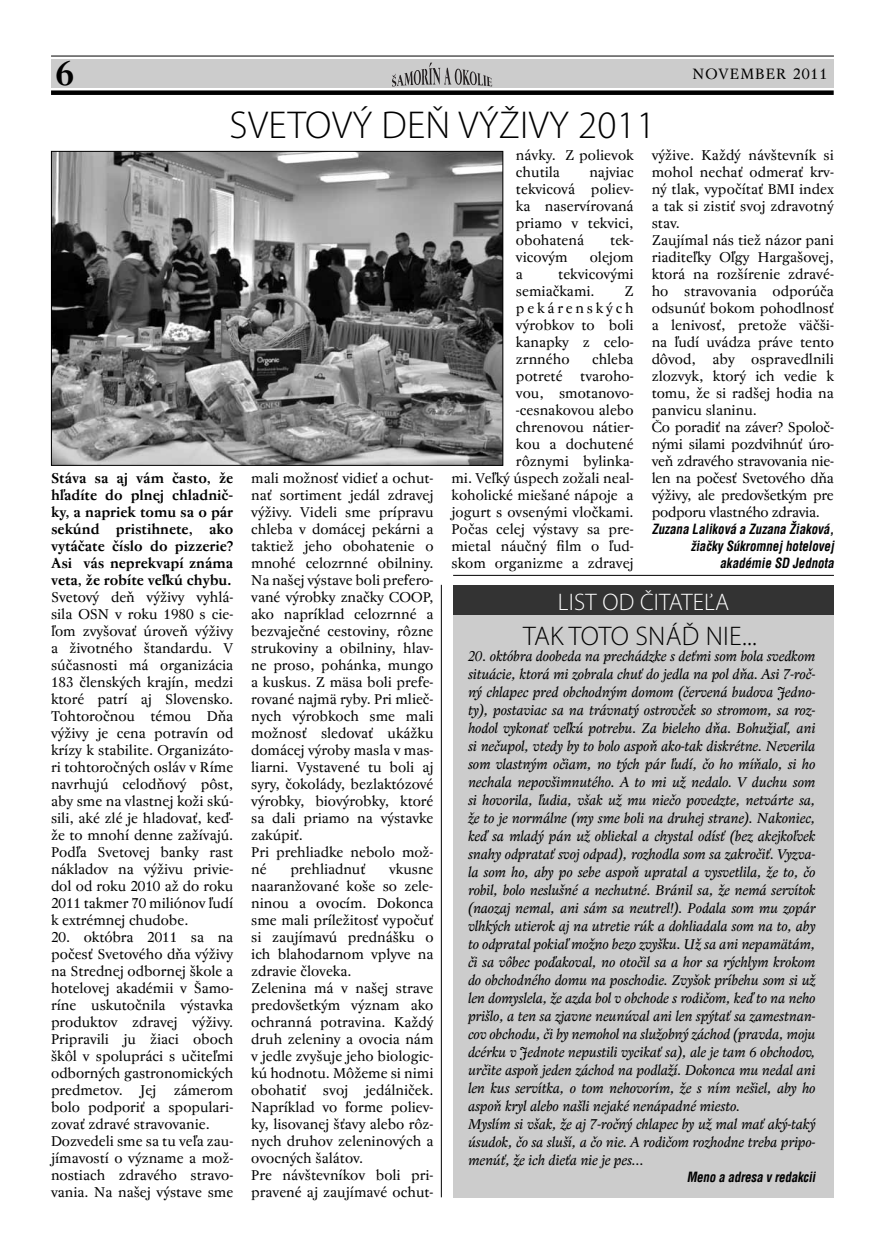
<style>
.page{position:relative;width:885px;height:1259px;background:#fff}
.page>*{position:absolute;margin:0;border:0;box-sizing:border-box;transform-origin:0 0}
.t1{font:300 39px "Myriad Pro";letter-spacing:.01em;color:#000}
.t2{font:700 34.5px "Regent Pro";color:#000}
.t3{font:300 27px "Myriad Pro";letter-spacing:.01em;color:#000}
.t4{font:300 24px "Myriad Pro";letter-spacing:.01em;color:#fff}
.t5{font:15px "Regent Pro";letter-spacing:.07em;color:#000}
.t6{font:14.25px/17px "Regent Pro";letter-spacing:-.005em;color:#000}
.t7{font:italic 14.25px/18px "Regent Pro";letter-spacing:-.01em;color:#000}
.t8{font:700 14.25px/17px "Regent Pro";letter-spacing:-.005em;color:#000;text-align:justify}
.t9{font:italic 700 13.5px/17px "Switzerland Condensed";color:#000;text-align:right;scale:.95 1}
</style>
<div class="page">
<div style="left:51px;top:59px;width:782px;height:28px;background:#ccc"></div>
<hr style="left:51px;top:56px;width:782px;height:1px;background:#000">
<div style="left:51px;top:90px;width:782px;height:5px;background:#000"></div>
<div style="left:453px;top:585px;width:380px;height:612px;background:#ccc"></div>
<div style="left:453px;top:585px;width:380px;height:29px;background:#333"></div>
<svg style="left:392px;top:63px;width:100px;height:24px"></svg>
<img style="left:53px;top:153px;width:448px;height:311px">
<div style="left:51px;top:151px;width:452px;height:315px;border:1px solid #000"></div>
<hr style="left:453px;top:575px;width:380px;height:1px;background:#000">
<hr style="left:441px;top:585px;width:1px;height:612px;background:#000">
<h2 class="t2" style="left:55px;top:60px;width:20px">6</h2>
<p class="t5" style="left:692px;top:67px;width:136px">NOVEMBER 2011</p>
<h1 class="t1" style="left:229px;top:101px;width:427px">SVETOVÝ DEŇ VÝŽIVY 2011</h1>
<p class="t8" style="left:51px;top:471px;width:184px">Stáva sa aj vám často, že hľadíte do plnej chladnič&shy;ky, a napriek tomu sa o pár sekúnd pristihnete, ako vytáčate číslo do pizzerie?<br>Asi vás neprekvapí známa veta, že robíte veľkú chybu.</p>
<p class="t6" style="left:51px;top:589px;width:184px;text-align:justify">Svetový deň výživy vyhlá&shy;sila OSN v roku 1980 s cie&shy;ľom zvyšovať úroveň výživy a životného štandardu. V súčasnosti má organizácia 183 členských krajín, medzi ktoré patrí aj Slovensko.<br>Tohtoročnou témou Dňa výživy je cena potravín od krízy k stabilite. Organizáto&shy;ri tohtoročných osláv v Ríme navrhujú celodňový pôst, aby sme na vlastnej koži skú&shy;sili, aké zlé je hladovať, keď&shy;že to mnohí denne zažívajú.<br>Podľa Svetovej banky rast nákladov na výživu privie&shy;dol od roku 2010 až do roku 2011 takmer 70 miliónov ľudí k extrémnej chudobe.</p>
<p class="t6" style="left:51px;top:930px;width:184px">20. októbra 2011 sa na počesť Svetového dňa výživy na Strednej odbornej škole a hotelovej akadémii v Šamo&shy;ríne uskutočnila výstavka produktov zdravej výživy.<br>Pripravili ju žiaci oboch škôl v spolupráci s učiteľmi odborných gastronomických predmetov. Jej zámerom bolo podporiť a spopulari&shy;zovať zdravé stravovanie.<br>Dozvedeli sme sa tu veľa zau&shy;jímavostí o význame a mož&shy;nostiach zdravého stravo&shy;vania. Na našej výstave sme</p>
<p class="t6" style="left:251px;top:470px;width:184px">mali možnosť vidieť a ochut&shy;nať sortiment jedál zdravej výživy. Videli sme prípravu chleba v domácej pekárni a taktiež jeho obohatenie o mnohé celozrnné obilniny.<br>Na našej výstave boli prefero&shy;vané výrobky značky COOP, ako napríklad celozrnné a bezvaječné cestoviny, rôzne strukoviny a obilniny, hlav&shy;ne proso, pohánka, mungo a kuskus. Z mäsa boli prefe&shy;rované najmä ryby. Pri mlieč&shy;nych výrobkoch sme mali možnosť sledovať ukážku domácej výroby masla v mas&shy;liarni. Vystavené tu boli aj syry, čokolády, bezlaktózové výrobky, biovýrobky, ktoré sa dali priamo na výstavke zakúpiť.<br>Pri prehliadke nebolo mož&shy;né</p>
<p class="t6" style="left:251px;top:862px;width:184px;text-indent:138px">vkusne na aranžované koše so zele&shy;ninou a ovocím. Dokonca sme mali príležitosť vypočuť si zaujímavú prednášku o ich blahodarnom vplyve na zdravie človeka.<br>Zelenina má v našej strave predovšetkým význam ako ochranná potravina. Každý druh zeleniny a ovocia nám v jedle zvyšuje jeho biologic&shy;kú hodnotu. Môžeme si nimi obohatiť svoj jedálniček.<br>Napríklad vo forme poliev&shy;ky, lisovanej šťavy alebo rôz&shy;nych druhov zeleninových a ovocných šalátov.<br>Pre návštevníkov boli pri&shy;pravené aj zaujímavé ochut-</p>
<p class="t6" style="left:290px;top:862px;width:76px">prehliadnuť</p>
<p class="t6" style="left:516px;top:147px;width:119px">návky. Z polievok chutila</p>
<p class="t6" style="left:516px;top:164px;width:119px;text-align:justify;text-indent:73px">najviac tekvicová poliev&shy;ka naservírovaná priamo v tekvici, obohatená</p>
<p class="t6" style="left:610px;top:232px;width:25px">tek-</p>
<p class="t6" style="left:516px;top:249px;width:53px">vicovým</p>
<p class="t6" style="left:589px;top:249px;width:45px">olejom</p>
<p class="t6" style="left:516px;top:266px;width:9px">a</p>
<p class="t6" style="left:516px;top:266px;width:119px;text-indent:42px">tekvicovými semiačkami.</p>
<p class="t6" style="left:516px;top:283px;width:119px;text-align:justify;text-indent:108px">Z pekárenských výrobkov to boli kanapky z celo&shy;zrnného</p>
<p class="t6" style="left:451px;top:351px;width:184px;text-align:right">chleba<br>potreté tvaroho-<br>vou, smotanovo--cesnakovou alebo chrenovou nátier-<br>kou a dochutené<br>rôznymi bylinka-<br>mi. Veľký úspech zožali neal&shy;koholické miešané nápoje a jogurt s ovsenými vločkami.<br>Počas celej výstavy sa pre&shy;mietal náučný film o ľud&shy;skom organizme a zdravej</p>
<p class="t6" style="left:651px;top:147px;width:184px">výžive. Každý návštevník si mohol nechať odmerať krv&shy;ný tlak, vypočítať BMI index a tak si zistiť svoj zdravotný stav.<br>Zaujímal nás tiež názor pani riaditeľky Oľgy Hargašovej, ktorá na rozšírenie zdravé&shy;ho stravovania odporúča odsunúť bokom pohodlnosť a lenivosť, pretože väčši&shy;na ľudí uvádza práve tento dôvod, aby ospravedlnili zlozvyk, ktorý ich vedie k tomu, že si radšej hodia na panvicu slaninu.<br>Čo poradiť na záver? Spoloč&shy;nými silami pozdvihnúť úro&shy;veň zdravého stravovania nie&shy;len na počesť Svetového dňa výživy, ale predovšetkým pre podporu vlastného zdravia.</p>
<p class="t9" style="left:651px;top:520px;width:193px">Zuzana Laliková a Zuzana Žiaková, žiačky Súkromnej hotelovej akadémie SD Jednota</p>
<h3 class="t4" style="left:557px;top:587px;width:173px">LIST OD ČITATEĽA</h3>
<h3 class="t3" style="left:523px;top:620px;width:235px">TAK TOTO SNÁĎ NIE...</h3>
<p class="t7" style="left:468px;top:648px;width:349px">20. októbra doobeda na prechádzke s deťmi som bola svedkom situácie, ktorá mi zobrala chuť do jedla na pol dňa. Asi 7-roč&shy;ný chlapec pred obchodným domom (červená budova Jedno&shy;ty), postaviac sa na trávnatý ostrovček so stromom, sa roz&shy;hodol vykonať veľkú potrebu. Za bieleho dňa. Bohužiaľ, ani si nečupol, vtedy by to bolo aspoň ako-tak diskrétne. Neverila som vlastným očiam, no tých pár ľudí, čo ho míňalo, si ho nechala nepovšimnutého. A to mi už nedalo. V duchu som si hovorila, ľudia, však už mu niečo povedzte, netvárte sa, že to je normálne (my sme boli na druhej strane). Nakoniec, keď sa mladý pán už obliekal a chystal odísť (bez akejkoľvek snahy odpratať svoj odpad), rozhodla som sa zakročiť. Vyzva&shy;la som ho, aby po sebe aspoň upratal a vysvetlila, že to, čo robil, bolo neslušné a nechutné. Bránil sa, že nemá servítok (naozaj nemal, ani sám sa neutrel!). Podala som mu zopár vlhkých utierok aj na utretie rúk a dohliadala som na to, aby to odpratal pokiaľ možno bezo zvyšku. Už sa ani nepamätám, či sa vôbec poďakoval, no otočil sa a hor sa rýchlym krokom do obchodného domu na poschodie. Zvyšok príbehu som si už len domyslela, že azda bol v obchode s rodičom, keď to na neho prišlo, a ten sa zjavne neunúval ani len spýtať sa zamestnan&shy;cov obchodu, či by nemohol na služobný záchod (pravda, moju dcérku v Jednote nepustili vycikať sa), ale je tam 6 obchodov, určite aspoň jeden záchod na podlaží. Dokonca mu nedal ani len kus servítka, o tom nehovorím, že s ním nešiel, aby ho aspoň kryl alebo našli nejaké nenápadné miesto.<br>Myslím si však, že aj 7-ročný chlapec by už mal mať aký-taký úsudok, čo sa sluší, a čo nie. A rodičom rozhodne treba pripo&shy;menúť, že ich dieťa nie je pes...</p>
<p class="t9" style="left:686px;top:1168px;width:137px">Meno a adresa v redakcii</p>
</div>
